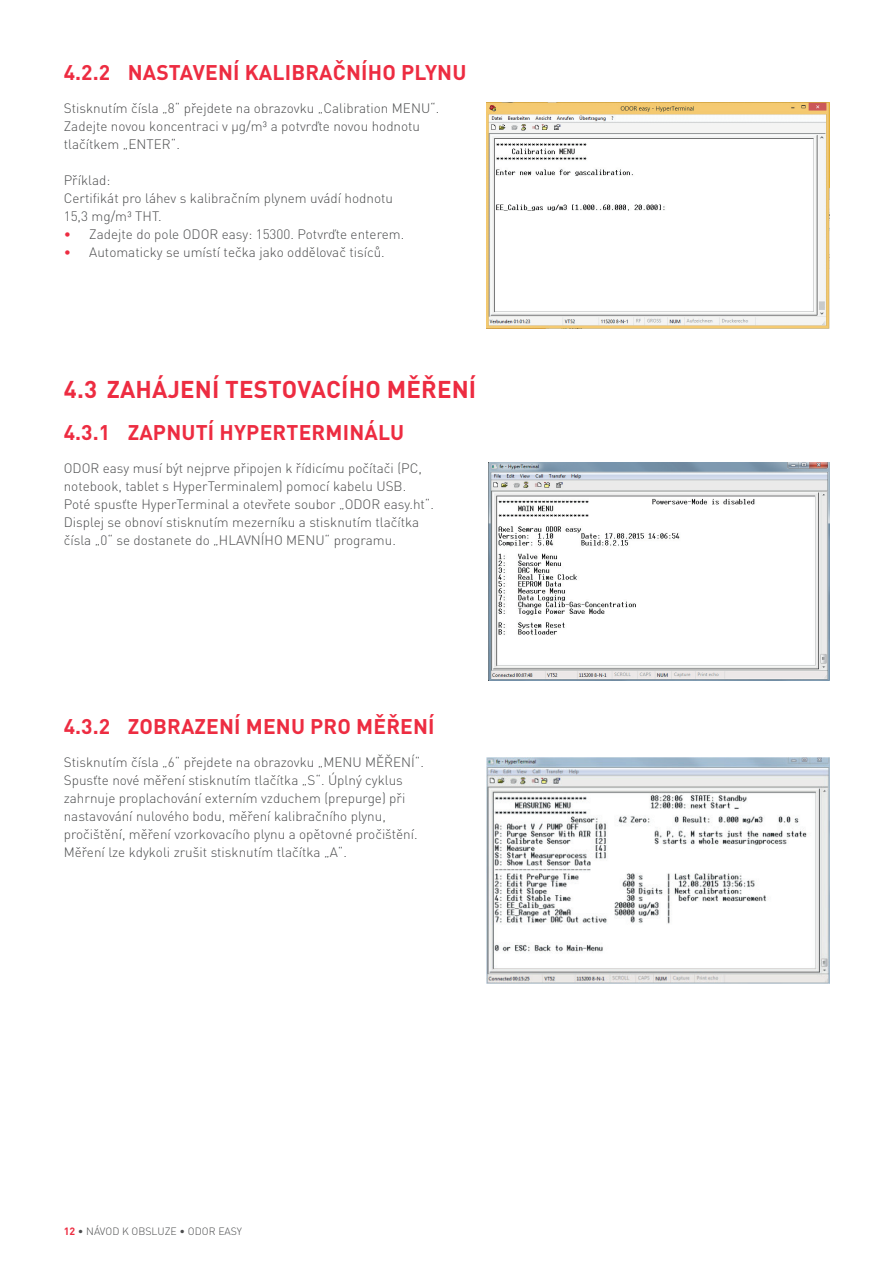
<style>
.page{position:relative;width:893px;height:1263px;background:#fff}
.page>*{position:absolute;margin:0;border:0;box-sizing:border-box;transform-origin:0 0}
.t1{font:700 24px "DIN Pro";letter-spacing:.01em;color:#ed2c41}
.t2{font:700 21px "DIN Pro";letter-spacing:.01em;color:#ed2c41}
.t3{font:300 13.5px/18px "DIN Pro";color:#4b4c4d}
.t4{font:300 10.5px "DIN Pro";color:#4b4c4d}
.s1{color:#ed2c41}
.s2{font-weight:700;color:#ed2c41}
</style>
<div class="page">
<img style="left:486px;top:103px;width:343px;height:225px">
<img style="left:489px;top:463px;width:340px;height:218px">
<img style="left:486px;top:757px;width:343px;height:226px">
<h2 class="t2" style="left:64px;top:65px;width:404px">4.2.2 NASTAVENÍ KALIBRAČNÍHO PLYNU</h2>
<p class="t3" style="left:64px;top:101px;width:377px">Stisknutím čísla „8“ přejdete na obrazovku „Calibration MENU“.<br>Zadejte novou koncentraci v μg/m³ a potvrďte novou hodnotu tlačítkem „ENTER“.</p>
<p class="t3" style="left:64px;top:173px;width:331px">Příklad:<br>Certifikát pro láhev s kalibračním plynem uvádí hodnotu<br>15,3 mg/m³ THT.</p>
<p class="t3" style="left:64px;top:227px;width:342px"><span class="s1">•</span> Zadejte do pole ODOR easy: 15300. Potvrďte enterem.</p>
<p class="t3" style="left:64px;top:245px;width:323px"><span class="s1">•</span> Automaticky se umístí tečka jako oddělovač tisíců.</p>
<h1 class="t1" style="left:64px;top:380px;width:414px">4.3 ZAHÁJENÍ TESTOVACÍHO MĚŘENÍ</h1>
<h2 class="t2" style="left:64px;top:425px;width:342px">4.3.1 ZAPNUTÍ HYPERTERMINÁLU</h2>
<p class="t3" style="left:64px;top:461px;width:372px">ODOR easy musí být nejprve připojen k řídicímu počítači (PC, notebook, tablet s HyperTerminalem) pomocí kabelu USB.<br>Poté spusťte HyperTerminal a otevřete soubor „ODOR easy.ht“.<br>Displej se obnoví stisknutím mezerníku a stisknutím tlačítka čísla „0“ se dostanete do „HLAVNÍHO MENU“ programu.</p>
<h2 class="t2" style="left:64px;top:719px;width:372px">4.3.2 ZOBRAZENÍ MENU PRO MĚŘENÍ</h2>
<p class="t3" style="left:64px;top:755px;width:362px">Stisknutím čísla „6“ přejdete na obrazovku „MENU MĚŘENÍ“.<br>Spusťte nové měření stisknutím tlačítka „S“. Úplný cyklus zahrnuje proplachování externím vzduchem (prepurge) při nastavování nulového bodu, měření kalibračního plynu, pročištění, měření vzorkovacího plynu a opětovné pročištění.<br>Měření lze kdykoli zrušit stisknutím tlačítka „A“.</p>
<p class="t4" style="left:64px;top:1228px;width:180px"><span class="s2">12</span> • NÁVOD K OBSLUZE • ODOR EASY</p>
</div>
